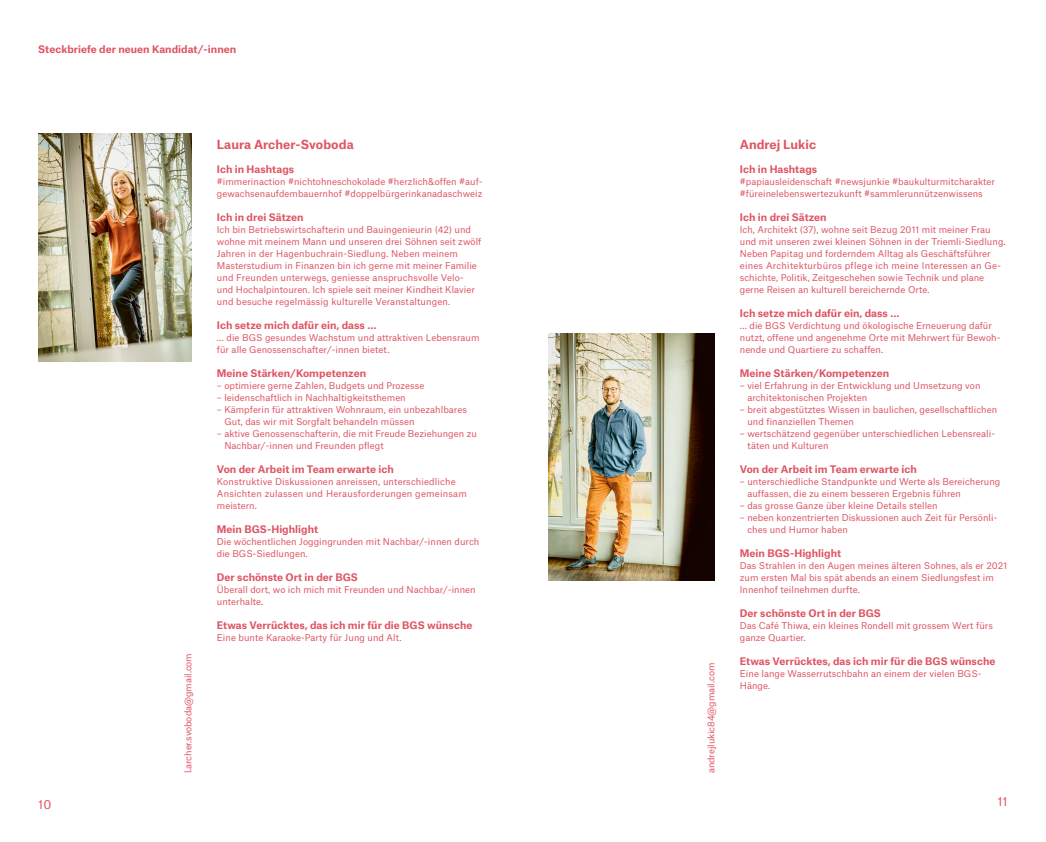
<style>
.page{position:relative;width:1046px;height:842px;background:#fff}
.page>*{position:absolute;margin:0;border:0;box-sizing:border-box;transform-origin:0 0}
.t1{font:700 12px "Atlas Grotesk";letter-spacing:.005em;color:#de5462}
.t2{font:12px "Atlas Grotesk";color:#de5462}
.t3{font:700 10px "Atlas Grotesk";letter-spacing:.005em;color:#de5462}
.t4{font:9px/12px "Atlas Grotesk";letter-spacing:.005em;color:#de5462}
</style>
<div class="page">
<img style="left:38px;top:133px;width:153px;height:228px">
<img style="left:549px;top:333px;width:165px;height:247px">
<p class="t3" style="left:38px;top:41px;width:199px">Steckbriefe der neuen Kandidat/-innen</p>
<h1 class="t1" style="left:217px;top:135px;width:138px">Laura Archer-Svoboda</h1>
<p class="t3" style="left:217px;top:161px;width:79px">Ich in Hashtags</p>
<p class="t4" style="left:217px;top:175px;width:267px">#immerinaction #nichtohneschokolade #herzlich&amp;offen #auf&shy;gewachsenaufdembauernhof #doppelbürgerinkanadaschweiz</p>
<p class="t3" style="left:217px;top:209px;width:88px">Ich in drei Sätzen</p>
<p class="t4" style="left:217px;top:223px;width:266px">Ich bin Betriebswirtschafterin und Bauingenieurin (42) und wohne mit meinem Mann und unseren drei Söhnen seit zwölf Jahren in der Hagenbuchrain-Siedlung. Neben meinem Masterstudium in Finanzen bin ich gerne mit meiner Familie und Freunden unterwegs, geniesse anspruchsvolle Velo&shy;und Hochalpintouren. Ich spiele seit meiner Kindheit Klavier und besuche regelmässig kulturelle Veranstaltungen.</p>
<p class="t3" style="left:217px;top:317px;width:161px">Ich setze mich dafür ein, dass …</p>
<p class="t4" style="left:217px;top:331px;width:264px">… die BGS gesundes Wachstum und attraktiven Lebensraum für alle Genossenschafter/-innen bietet.</p>
<p class="t3" style="left:217px;top:365px;width:151px">Meine Stärken/Kompetenzen</p>
<p class="t4" style="left:217px;top:379px;width:209px">– optimiere gerne Zahlen, Budgets und Prozesse</p>
<p class="t4" style="left:217px;top:391px;width:190px">– leidenschaftlich in Nachhaltigkeitsthemen</p>
<p class="t4" style="left:224px;top:403px;width:244px;text-indent:-7px">– Kämpferin für attraktiven Wohnraum, ein unbezahlbares<br>Gut, das wir mit Sorgfalt behandeln müssen</p>
<p class="t4" style="left:224px;top:427px;width:254px;text-indent:-7px">– aktive Genossenschafterin, die mit Freude Beziehungen zu<br>Nachbar/-innen und Freunden pflegt</p>
<p class="t3" style="left:217px;top:461px;width:179px">Von der Arbeit im Team erwarte ich</p>
<p class="t4" style="left:217px;top:475px;width:251px">Konstruktive Diskussionen anreissen, unterschiedliche<br>Ansichten zulassen und Herausforderungen gemeinsam meistern.</p>
<p class="t3" style="left:217px;top:521px;width:103px">Mein BGS-Highlight</p>
<p class="t4" style="left:217px;top:535px;width:264px">Die wöchentlichen Joggingrunden mit Nachbar/-innen durch die BGS-Siedlungen.</p>
<p class="t3" style="left:217px;top:569px;width:143px">Der schönste Ort in der BGS</p>
<p class="t4" style="left:217px;top:583px;width:260px">Überall dort, wo ich mich mit Freunden und Nachbar/-innen unterhalte.</p>
<p class="t3" style="left:217px;top:617px;width:257px">Etwas Verrücktes, das ich mir für die BGS wünsche</p>
<p class="t4" style="left:217px;top:631px;width:186px">Eine bunte Karaoke-Party für Jung und Alt.</p>
<p class="t4" style="left:181px;top:773px;width:121px;rotate:-90deg">l.archer.svoboda@gmail.com</p>
<p class="t4" style="left:704px;top:773px;width:112px;rotate:-90deg">andrejlukic84@gmail.com</p>
<h1 class="t1" style="left:740px;top:135px;width:78px">Andrej Lukic</h1>
<p class="t3" style="left:740px;top:161px;width:79px">Ich in Hashtags</p>
<p class="t4" style="left:740px;top:175px;width:257px">#papiausleidenschaft #newsjunkie #baukulturmitcharakter #füreinelebenswertezukunft #sammlerunnützenwissens</p>
<p class="t3" style="left:740px;top:209px;width:88px">Ich in drei Sätzen</p>
<p class="t4" style="left:740px;top:223px;width:267px">Ich, Architekt (37), wohne seit Bezug 2011 mit meiner Frau und mit unseren zwei kleinen Söhnen in der Triemli-Siedlung.<br>Neben Papitag und forderndem Alltag als Geschäftsführer eines Architekturbüros pflege ich meine Interessen an Ge&shy;schichte, Politik, Zeitgeschehen sowie Technik und plane gerne Reisen an kulturell bereichernde Orte.</p>
<p class="t3" style="left:740px;top:305px;width:161px">Ich setze mich dafür ein, dass …</p>
<p class="t4" style="left:740px;top:319px;width:262px">… die BGS Verdichtung und ökologische Erneuerung dafür nutzt, offene und angenehme Orte mit Mehrwert für Bewoh&shy;nende und Quartiere zu schaffen.</p>
<p class="t3" style="left:740px;top:365px;width:151px">Meine Stärken/Kompetenzen</p>
<p class="t4" style="left:747px;top:379px;width:235px;text-indent:-7px">– viel Erfahrung in der Entwicklung und Umsetzung von architektonischen Projekten</p>
<p class="t4" style="left:747px;top:403px;width:251px;text-indent:-7px">– breit abgestütztes Wissen in baulichen, gesellschaftlichen und finanziellen Themen</p>
<p class="t4" style="left:747px;top:427px;width:249px;text-indent:-7px">– wertschätzend gegenüber unterschiedlichen Lebensreali&shy;täten und Kulturen</p>
<p class="t3" style="left:740px;top:461px;width:179px">Von der Arbeit im Team erwarte ich</p>
<p class="t4" style="left:747px;top:475px;width:255px;text-indent:-7px">– unterschiedliche Standpunkte und Werte als Bereicherung auffassen, die zu einem besseren Ergebnis führen</p>
<p class="t4" style="left:740px;top:499px;width:199px">– das grosse Ganze über kleine Details stellen</p>
<p class="t4" style="left:747px;top:511px;width:251px;text-indent:-7px">– neben konzentrierten Diskussionen auch Zeit für Persönli&shy;ches und Humor haben</p>
<p class="t3" style="left:740px;top:545px;width:103px">Mein BGS-Highlight</p>
<p class="t4" style="left:740px;top:559px;width:269px">Das Strahlen in den Augen meines älteren Sohnes, als er 2021 zum ersten Mal bis spät abends an einem Siedlungsfest im<br>Innenhof teilnehmen durfte.</p>
<p class="t3" style="left:740px;top:605px;width:143px">Der schönste Ort in der BGS</p>
<p class="t4" style="left:740px;top:619px;width:255px">Das Café Thiwa, ein kleines Rondell mit grossem Wert fürs ganze Quartier.</p>
<p class="t3" style="left:740px;top:653px;width:257px">Etwas Verrücktes, das ich mir für die BGS wünsche</p>
<p class="t4" style="left:740px;top:667px;width:243px">Eine lange Wasserrutschbahn an einem der vielen BGS-<br>Hänge.</p>
<h1 class="t2" style="left:38px;top:795px;width:15px">10</h1>
<h1 class="t2" style="left:997px;top:792px;width:12px">11</h1>
</div>
